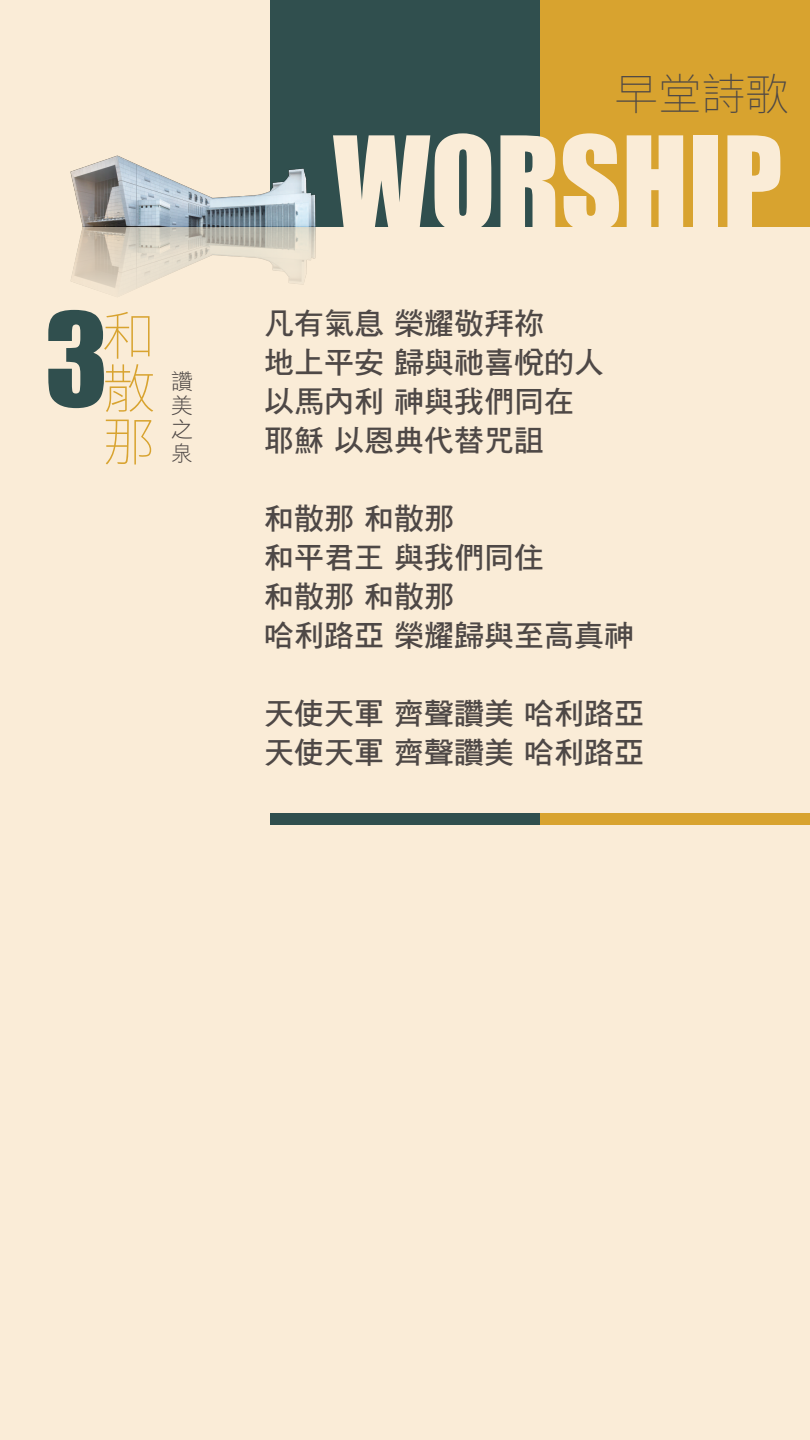
<style>
.page{position:relative;width:810px;height:1440px;background:#fff}
.page>*{position:absolute;margin:0;border:0;box-sizing:border-box;transform-origin:0 0}
.t1{font:119.55px "Impact";color:#faecd7}
.t2{font:119.55px "Impact";color:#304f4e}
.t3{font:100 52.88px/52.9px "Noto Sans CJ Ktc";color:#d8a32f;text-align:justify}
.t4{font:100 43.65px "Noto Sans CJ Ktc";color:#4e4846}
.t5{font:30px/39px "DF Hei Std W7";color:#4e4846}
.t6{font:21.75px/23.9px "DF Hei Std W3";color:#4e4846;text-align:justify}
</style>
<div class="page">
<div style="left:0;top:227px;width:810px;height:1213px;background:#faecd7"></div>
<div style="left:0;top:0;width:270px;height:227px;background:#faecd7"></div>
<div style="left:270px;top:0;width:270px;height:227px;background:#304f4e"></div>
<div style="left:540px;top:0;width:270px;height:227px;background:#d8a32f"></div>
<div style="left:270px;top:813px;width:270px;height:12px;background:#304f4e"></div>
<div style="left:540px;top:813px;width:270px;height:12px;background:#d8a32f"></div>
<img style="left:70px;top:155px;width:246px;height:140px">
<h3 class="t4" style="left:614px;top:69px;width:176px">早堂詩歌</h3>
<h1 class="t1" style="left:333px;top:90px;width:451px">WORSHIP</h1>
<h1 class="t2" style="left:45px;top:267px;width:65px">3</h1>
<p class="t5" style="left:264px;top:303px;width:341px">凡有氣息 榮耀敬拜祢<br>地上平安 歸與祂喜悅的人以馬內利 神與我們同在耶穌 以恩典代替咒詛</p>
<h2 class="t3" style="left:103px;top:310px;width:52px">和散那</h2>
<p class="t6" style="left:171px;top:369px;width:22px">讚美之泉</p>
<p class="t5" style="left:264px;top:498px;width:371px">和散那 和散那<br>和平君王 與我們同住<br>和散那 和散那<br>哈利路亞 榮耀歸與至高真神</p>
<p class="t5" style="left:264px;top:693px;width:381px">天使天軍 齊聲讚美 哈利路亞天使天軍 齊聲讚美 哈利路亞</p>
</div>
